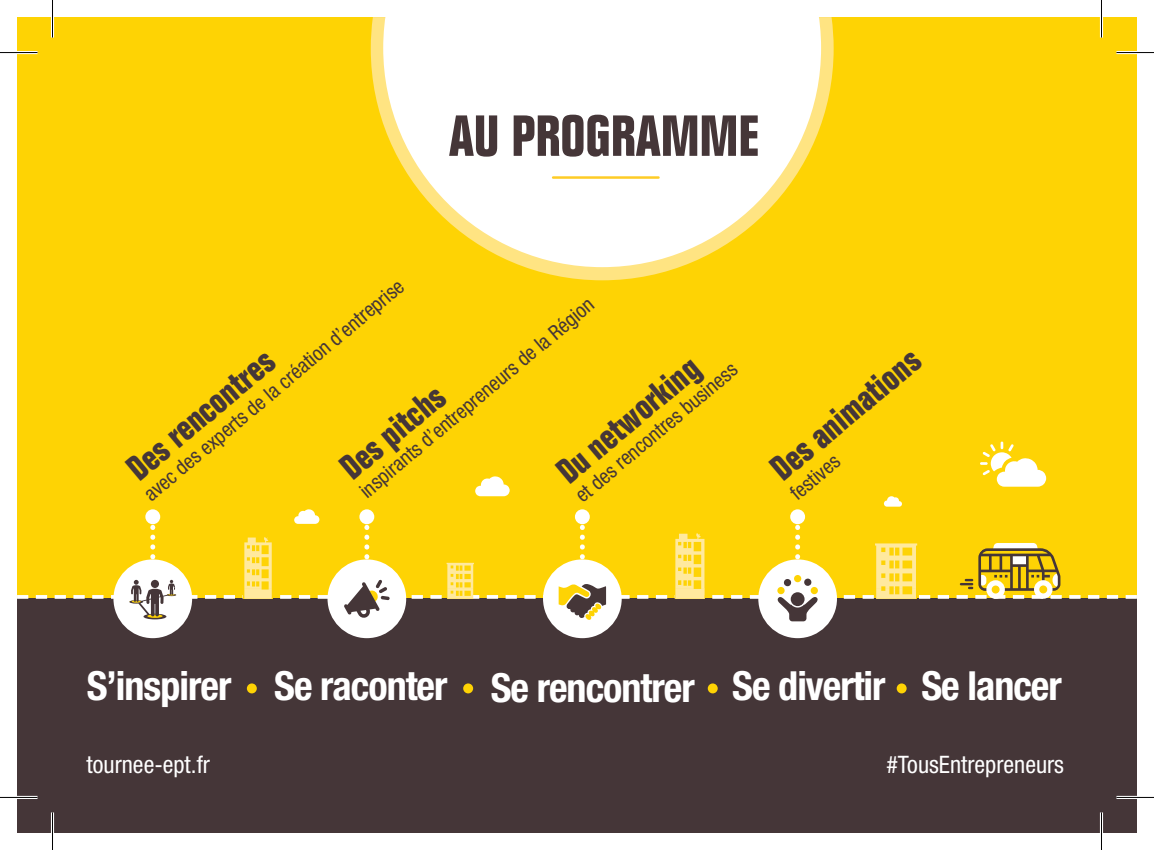
<style>
.page{position:relative;width:1154px;height:850px;background:#fff}
.page>*{position:absolute;margin:0;border:0;box-sizing:border-box;transform-origin:0 0}
.t1{font:700 condensed 56.5px "Folio";color:#453638}
.t2{font:700 condensed 40px "Helvetica Neue LT Std";letter-spacing:-.025em;color:#fff}
.t3{font:700 condensed 34.75px "Folio";color:#453638}
.t4{font:condensed 24px "Helvetica Neue LT Std";color:#fff}
.t5{font:condensed 20.5px "Helvetica Neue LT Std";color:#453638}
</style>
<div class="page">
<div style="left:17px;top:17px;width:1120px;height:815px;background:#fed304"></div>
<div style="left:17px;top:598px;width:1120px;height:234px;background:#453638"></div>
<svg style="left:371px;top:17px;width:463px;height:263px"></svg>
<svg style="left:383px;top:17px;width:438px;height:250px;background:#fef7d7"></svg>
<hr style="left:553px;top:176px;width:105px;height:3px;background:#fecc26">
<svg style="left:17px;top:595px;width:11px;height:3px"></svg>
<svg style="left:36px;top:595px;width:11px;height:3px"></svg>
<svg style="left:55px;top:595px;width:11px;height:3px"></svg>
<svg style="left:73px;top:595px;width:12px;height:3px"></svg>
<svg style="left:92px;top:595px;width:11px;height:3px"></svg>
<svg style="left:192px;top:595px;width:5px;height:3px"></svg>
<svg style="left:205px;top:595px;width:11px;height:3px"></svg>
<svg style="left:224px;top:595px;width:11px;height:3px"></svg>
<svg style="left:280px;top:595px;width:11px;height:3px"></svg>
<svg style="left:299px;top:595px;width:11px;height:3px"></svg>
<svg style="left:318px;top:595px;width:9px;height:3px"></svg>
<svg style="left:412px;top:595px;width:11px;height:3px"></svg>
<svg style="left:430px;top:595px;width:12px;height:3px"></svg>
<svg style="left:474px;top:595px;width:5px;height:3px"></svg>
<svg style="left:487px;top:595px;width:11px;height:3px"></svg>
<svg style="left:506px;top:595px;width:11px;height:3px"></svg>
<svg style="left:524px;top:595px;width:12px;height:3px"></svg>
<svg style="left:622px;top:595px;width:8px;height:3px"></svg>
<svg style="left:637px;top:595px;width:11px;height:3px"></svg>
<svg style="left:656px;top:595px;width:11px;height:3px"></svg>
<svg style="left:712px;top:595px;width:11px;height:3px"></svg>
<svg style="left:731px;top:595px;width:11px;height:3px"></svg>
<svg style="left:750px;top:595px;width:8px;height:3px"></svg>
<svg style="left:844px;top:595px;width:11px;height:3px"></svg>
<svg style="left:862px;top:595px;width:12px;height:3px"></svg>
<svg style="left:919px;top:595px;width:11px;height:3px"></svg>
<svg style="left:938px;top:595px;width:11px;height:3px"></svg>
<svg style="left:956px;top:595px;width:4px;height:3px"></svg>
<svg style="left:1069px;top:595px;width:11px;height:3px"></svg>
<svg style="left:1088px;top:595px;width:11px;height:3px"></svg>
<svg style="left:1107px;top:595px;width:11px;height:3px"></svg>
<svg style="left:1125px;top:595px;width:12px;height:3px"></svg>
<div style="left:113px;top:559px;width:79px;height:79px;background:#fff;border-radius:50%"></div>
<div style="left:145px;top:509px;width:15px;height:15px;background:#fff;border-radius:50%"></div>
<div style="left:359px;top:509px;width:15px;height:15px;background:#fff;border-radius:50%"></div>
<div style="left:575px;top:509px;width:15px;height:15px;background:#fff;border-radius:50%"></div>
<div style="left:790px;top:509px;width:15px;height:15px;background:#fff;border-radius:50%"></div>
<div style="left:543px;top:559px;width:79px;height:79px;background:#fff;border-radius:50%"></div>
<div style="left:758px;top:559px;width:79px;height:79px;background:#fff;border-radius:50%"></div>
<svg style="left:960px;top:543px;width:100px;height:55px"></svg>
<svg style="left:580px;top:523px;width:5px;height:37px"></svg>
<svg style="left:777px;top:597px;width:41px;height:24px"></svg>
<div style="left:791px;top:592px;width:13px;height:13px;background:#453638;border-radius:50%"></div>
<svg style="left:777px;top:586px;width:8px;height:8px"></svg>
<svg style="left:783px;top:516px;width:29px;height:72px"></svg>
<div style="left:811px;top:586px;width:7px;height:8px;background:#fed304;border-radius:50%"></div>
<svg style="left:559px;top:584px;width:47px;height:35px"></svg>
<div style="left:327px;top:559px;width:79px;height:79px;background:#fff;border-radius:50%"></div>
<svg style="left:344px;top:516px;width:46px;height:102px"></svg>
<svg style="left:129px;top:516px;width:47px;height:103px"></svg>
<svg style="left:980px;top:441px;width:66px;height:45px"></svg>
<svg style="left:884px;top:496px;width:18px;height:10px"></svg>
<svg style="left:475px;top:476px;width:35px;height:20px"></svg>
<svg style="left:294px;top:509px;width:25px;height:14px"></svg>
<svg style="left:675px;top:533px;width:29px;height:65px"></svg>
<svg style="left:875px;top:543px;width:42px;height:55px"></svg>
<svg style="left:447px;top:562px;width:27px;height:36px"></svg>
<svg style="left:244px;top:537px;width:28px;height:61px"></svg>
<div style="left:247px;top:683px;width:10px;height:10px;background:#fed304;border-radius:50%"></div>
<div style="left:463px;top:683px;width:10px;height:10px;background:#fed304;border-radius:50%"></div>
<div style="left:708px;top:683px;width:10px;height:10px;background:#fed304;border-radius:50%"></div>
<div style="left:897px;top:683px;width:10px;height:10px;background:#fed304;border-radius:50%"></div>
<hr style="left:0;top:51px;width:38px;height:3px;background:#fff">
<hr style="left:1116px;top:51px;width:38px;height:3px;background:#fff">
<hr style="left:0;top:795px;width:38px;height:3px;background:#fff">
<hr style="left:1116px;top:795px;width:38px;height:3px;background:#fff">
<hr style="left:51px;top:0;width:3px;height:38px;background:#fff">
<hr style="left:51px;top:812px;width:3px;height:37px;background:#fff">
<hr style="left:1100px;top:0;width:3px;height:38px;background:#fff">
<hr style="left:1100px;top:812px;width:3px;height:37px;background:#fff">
<hr style="left:0;top:52px;width:38px;height:1px;background:#000">
<hr style="left:1116px;top:52px;width:38px;height:1px;background:#000">
<hr style="left:0;top:796px;width:38px;height:1px;background:#000">
<hr style="left:1116px;top:796px;width:38px;height:1px;background:#000">
<hr style="left:52px;top:0;width:1px;height:38px;background:#000">
<hr style="left:52px;top:812px;width:1px;height:37px;background:#000">
<hr style="left:1101px;top:0;width:1px;height:38px;background:#000">
<hr style="left:1101px;top:812px;width:1px;height:37px;background:#000">
<h1 class="t1" style="left:449px;top:105px;width:312px">AU PROGRAMME</h1>
<p class="t5" style="left:139px;top:487px;width:334px;rotate:-40deg">avec des experts de la création d’entreprise</p>
<p class="t5" style="left:355px;top:484px;width:300px;rotate:-40deg">inspirants d’entrepreneurs de la Région</p>
<h3 class="t3" style="left:119px;top:457px;width:182px;rotate:-40deg">Des rencontres</h3>
<h3 class="t3" style="left:549px;top:460px;width:176px;rotate:-40deg">Du networking</h3>
<p class="t5" style="left:571px;top:488px;width:206px;rotate:-40deg">et des rencontres business</p>
<h3 class="t3" style="left:333px;top:457px;width:126px;rotate:-40deg">Des pitchs</h3>
<h3 class="t3" style="left:763px;top:458px;width:185px;rotate:-40deg">Des animations</h3>
<p class="t5" style="left:785px;top:486px;width:60px;rotate:-40deg">festives</p>
<h2 class="t2" style="left:87px;top:661px;width:977px">S’inspirer Se raconter Se rencontrer Se divertir Se lancer</h2>
<p class="t4" style="left:87px;top:750px;width:125px">tournee-ept.fr</p>
<p class="t4" style="left:886px;top:750px;width:179px">#TousEntrepreneurs</p>
</div>
